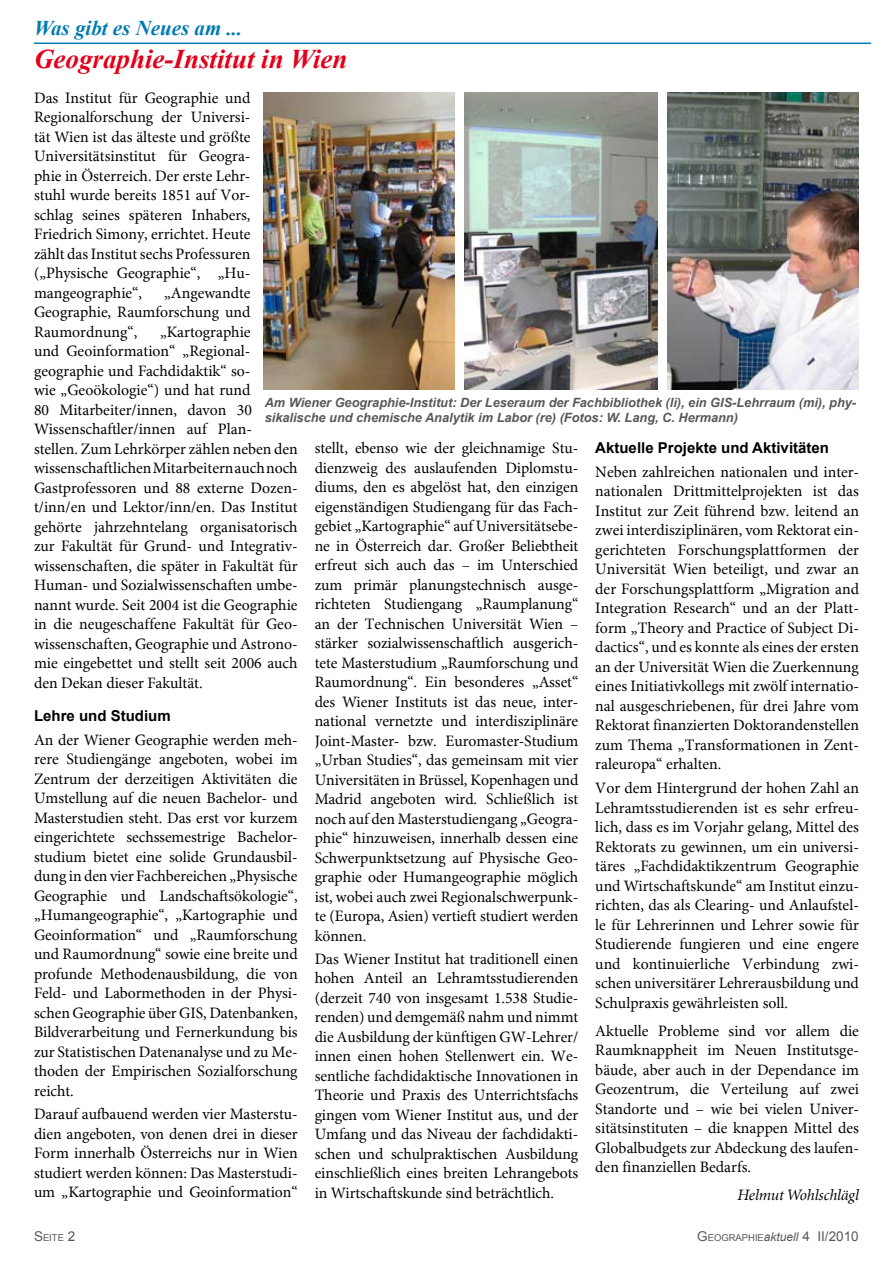
<style>
.page{position:relative;width:893px;height:1263px;background:#fff}
.page>*{position:absolute;margin:0;border:0;box-sizing:border-box;transform-origin:0 0}
.t1{font:italic 700 27px "Times New Roman";color:#e2001a}
.t2{font:italic 700 21px "Times New Roman";color:#007bb0}
.t3{font:15.75px/19.5px "Minion";color:#000;text-align:justify}
.t4{font:italic 15.75px "Minion";letter-spacing:-.005em;color:#000}
.t5{font:700 15px "Arial";color:#000}
.t6{font:italic 700 12.75px/15px "Arial";color:#58585a}
.t7{font:9.45px "Arial";color:#58585a}
.s1{font-size:13.5px}
.s2{font-style:italic;font-size:12px}
</style>
<div class="page">
<hr style="left:34px;top:43px;width:837px;height:1px;background:#007bb0">
<img style="left:263px;top:92px;width:192px;height:298px">
<img style="left:465px;top:92px;width:193px;height:298px">
<img style="left:668px;top:92px;width:191px;height:298px">
<h2 class="t2" style="left:34px;top:14px;width:210px">Was gibt es Neues am ...</h2>
<h1 class="t1" style="left:34px;top:40px;width:315px">Geographie-Institut in Wien</h1>
<p class="t3" style="left:34px;top:88px;width:218px">Das Institut für Geographie und Regionalforschung der Universi&shy;tät Wien ist das älteste und größte Universitätsinstitut für Geogra&shy;phie in Österreich. Der erste Lehr&shy;stuhl wurde bereits 1851 auf Vor&shy;schlag seines späteren Inhabers, Friedrich Simony, errichtet. Heute zählt das Institut sechs Professuren („Physische Geographie“, „Hu&shy;mangeographie“,</p>
<p class="t3" style="left:34px;top:283px;width:218px;text-indent:130px">„Angewandte Geographie, Raumforschung und Raumordnung“,</p>
<p class="t3" style="left:34px;top:322px;width:265px;text-align:left;text-indent:126px">„Kartographie<br>und Geoinformation“ „Regional&shy;geographie und Fachdidaktik“ so-<br>wie „Geoökologie“) und hat rund<br>80 Mitarbeiter/innen, davon 30<br>Wissenschaftler/innen auf Plan&shy;stellen. Zum Lehrkörper zählen neben den wissenschaftlichen Mitarbeitern auch noch Gastprofessoren und 88 externe Dozen&shy;t/inn/en und Lektor/inn/en. Das Institut gehörte jahrzehntelang organisatorisch zur Fakultät für Grund- und Integrativ&shy;wissenschaften, die später in Fakultät für Human- und Sozialwissenschaften umbe&shy;nannt wurde. Seit 2004 ist die Geographie in die neugeschaffene Fakultät für Geo&shy;wissenschaften, Geographie und Astrono&shy;mie eingebettet und stellt seit 2006 auch den Dekan dieser Fakultät.</p>
<p class="t5" style="left:34px;top:706px;width:138px">Lehre und Studium</p>
<p class="t3" style="left:34px;top:730px;width:265px">An der Wiener Geographie werden meh&shy;rere Studiengänge angeboten, wobei im Zentrum der derzeitigen Aktivitäten die Umstellung auf die neuen Bachelor- und Masterstudien steht. Das erst vor kurzem eingerichtete sechssemestrige Bachelor&shy;studium bietet eine solide Grundausbil&shy;dung in den vier Fachbereichen „Physische Geographie und Landschaftsökologie“, „Humangeographie“, „Kartographie und Geoinformation“ und „Raumforschung und Raumordnung“ sowie eine breite und profunde Methodenausbildung, die von Feld- und Labormethoden in der Physi&shy;schen Geographie über GIS, Datenbanken, Bildverarbeitung und Fernerkundung bis zur Statistischen Datenanalyse und zu Me&shy;thoden der Empirischen Sozialforschung reicht.</p>
<p class="t3" style="left:34px;top:1104px;width:265px">Darauf aufbauend werden vier Masterstu&shy;dien angeboten, von denen drei in dieser Form innerhalb Österreichs nur in Wien studiert werden können: Das Masterstudi&shy;um „Kartographie und Geoinformation“</p>
<p class="t6" style="left:265px;top:396px;width:593px">Am Wiener Geographie-Institut: Der Leseraum der Fachbibliothek (li), ein GIS-Lehrraum (mi), phy&shy;sikalische und chemische Analytik im Labor (re) (Fotos: W. Lang, C. Hermann)</p>
<p class="t3" style="left:315px;top:438px;width:265px">stellt, ebenso wie der gleichnamige Stu&shy;dienzweig des auslaufenden Diplomstu&shy;diums, den es abgelöst hat, den einzigen eigenständigen Studiengang für das Fach&shy;gebiet „Kartographie“ auf Universitätsebe&shy;ne in Österreich dar. Großer Beliebtheit erfreut sich auch das – im Unterschied zum primär planungstechnisch ausge&shy;richteten Studiengang „Raumplanung“ an der Technischen Universität Wien – stärker sozialwissenschaftlich ausgerich&shy;tete Masterstudium „Raumforschung und Raumordnung“. Ein besonderes „Asset“ des Wiener Instituts ist das neue, inter&shy;national vernetzte und interdisziplinäre Joint-Master- bzw. Euromaster-Studium „Urban Studies“, das gemeinsam mit vier Universitäten in Brüssel, Kopenhagen und Madrid angeboten wird. Schließlich ist noch auf den Masterstudiengang „Geogra&shy;phie“ hinzuweisen, innerhalb dessen eine Schwerpunktsetzung auf Physische Geo&shy;graphie oder Humangeographie möglich ist, wobei auch zwei Regionalschwerpunk&shy;te (Europa, Asien) vertieft studiert werden können.</p>
<p class="t3" style="left:315px;top:949px;width:265px">Das Wiener Institut hat traditionell einen hohen Anteil an Lehramtsstudierenden (derzeit 740 von insgesamt 1.538 Studie&shy;renden) und demgemäß nahm und nimmt die Ausbildung der künftigen GW-Lehrer/ innen einen hohen Stellenwert ein. We&shy;sentliche fachdidaktische Innovationen in Theorie und Praxis des Unterrichtsfachs gingen vom Wiener Institut aus, und der Umfang und das Niveau der fachdidakti&shy;schen und schulpraktischen Ausbildung einschließlich eines breiten Lehrangebots in Wirtschaftskunde sind beträchtlich.</p>
<p class="t5" style="left:595px;top:438px;width:235px">Aktuelle Projekte und Aktivitäten</p>
<p class="t3" style="left:595px;top:462px;width:265px">Neben zahlreichen nationalen und inter&shy;nationalen Drittmittelprojekten ist das Institut zur Zeit führend bzw. leitend an zwei interdisziplinären, vom Rektorat ein&shy;gerichteten Forschungsplattformen der Universität Wien beteiligt, und zwar an der Forschungsplattform „Migration and Integration Research“ und an der Platt&shy;form „Theory and Practice of Subject Di&shy;dactics“, und es konnte als eines der ersten an der Universität Wien die Zuerkennung eines Initiativkollegs mit zwölf internatio&shy;nal ausgeschriebenen, für drei Jahre vom Rektorat finanzierten Doktorandenstellen zum Thema „Transformationen in Zent&shy;raleuropa“ erhalten.</p>
<p class="t3" style="left:595px;top:778px;width:265px">Vor dem Hintergrund der hohen Zahl an Lehramtsstudierenden ist es sehr erfreu&shy;lich, dass es im Vorjahr gelang, Mittel des Rektorats zu gewinnen, um ein universi&shy;täres „Fachdidaktikzentrum Geographie und Wirtschaftskunde“ am Institut einzu&shy;richten, das als Clearing- und Anlaufstel&shy;le für Lehrerinnen und Lehrer sowie für Studierende fungieren und eine engere und kontinuierliche Verbindung zwi&shy;schen universitärer Lehrerausbildung und Schulpraxis gewährleisten soll.</p>
<p class="t3" style="left:595px;top:1021px;width:265px">Aktuelle Probleme sind vor allem die Raumknappheit im Neuen Institutsge&shy;bäude, aber auch in der Dependance im Geozentrum, die Verteilung auf zwei Standorte und – wie bei vielen Univer&shy;sitätsinstituten – die knappen Mittel des Globalbudgets zur Abdeckung des laufen&shy;den finanziellen Bedarfs.</p>
<p class="t4" style="left:737px;top:1187px;width:123px">Helmut Wohlschlägl</p>
<p class="t7" style="left:34px;top:1231px;width:43px"><span class="s1">S</span>EITE <span class="s1">2</span></p>
<p class="t7" style="left:697px;top:1232px;width:163px"><span class="s1">G</span>EOGRAPHIE<span class="s2">aktuell</span> <span class="s1">4 II/2010</span></p>
</div>
